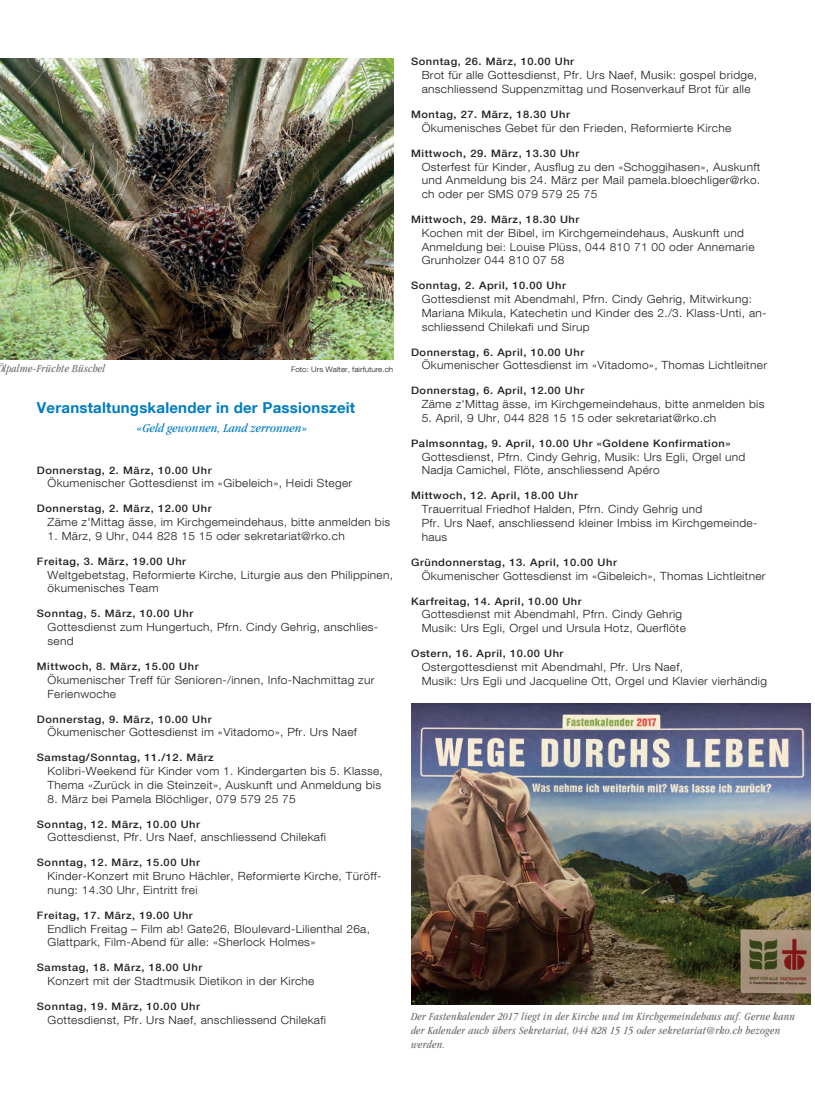
<style>
.page{position:relative;width:815px;height:1109px;background:#fff}
.page>*{position:absolute;margin:0;border:0;box-sizing:border-box;transform-origin:0 0}
.Zwischentitel{font:700 15px "Helvetica Neue LT Com";letter-spacing:.015em;color:#007cc2}
.Fliesstext{font:italic condensed 12.5px "Garamond";color:#007cc2;scale:1.08 1}
.Kalender_Inhalt{font:300 11.25px/13.8px "Helvetica Neue LT Com";letter-spacing:.025em;color:#231f20;scale:1.06 1}
.Bildlegenden{font:italic condensed 11.25px/13.8px "Garamond";letter-spacing:.025em;color:#6c6d70}
.Kalender_Fastenzeit{font:500 10.25px "Helvetica Neue LT Com";letter-spacing:.05em;color:#231f20;scale:1.08 1}
.Kalender_Inhalt-2{font:500 10.25px "Helvetica Neue LT Com";letter-spacing:.05em;color:#231f20;scale:1.08 1}
.t1{font:300 7.5px "Helvetica Neue LT Com";color:#231f20;scale:1.08 1}
</style>
<div class="page">
<img style="left:0;top:58px;width:393px;height:301px">
<img style="left:411px;top:703px;width:398px;height:301px">
<p class="Bildlegenden" style="left:-3px;top:362px;width:110px">Ölpalme-Früchte Büschel</p>
<p class="t1" style="left:291px;top:365px;width:96px">Foto: Urs Walter, fairfuture.ch</p>
<p class="Zwischentitel" style="left:37px;top:398px;width:320px">Veranstaltungskalender in der Passionszeit</p>
<p class="Fliesstext" style="left:136px;top:421px;width:160px">«Geld gewonnen, Land zerronnen»</p>
<p class="Kalender_Fastenzeit" style="left:37px;top:464px;width:163px">Donnerstag, 2. März, 10.00 Uhr</p>
<p class="Kalender_Inhalt" style="left:48px;top:476px;width:289px">Ökumenischer Gottesdienst im «Gibeleich», Heidi Steger</p>
<p class="Kalender_Fastenzeit" style="left:37px;top:502px;width:163px">Donnerstag, 2. März, 12.00 Uhr</p>
<p class="Kalender_Inhalt" style="left:48px;top:515px;width:325px">Zäme z'Mittag ässe, im Kirchgemeindehaus, bitte anmelden bis</p>
<p class="Kalender_Inhalt" style="left:48px;top:529px;width:282px">1. März, 9 Uhr, 044 828 15 15 oder sekretariat@rko.ch</p>
<p class="Kalender_Fastenzeit" style="left:37px;top:555px;width:140px">Freitag, 3. März, 19.00 Uhr</p>
<p class="Kalender_Inhalt" style="left:48px;top:567px;width:327px">Weltgebetstag, Reformierte Kirche, Liturgie aus den Philippinen, ökumenisches Team</p>
<p class="Kalender_Fastenzeit" style="left:37px;top:607px;width:146px">Sonntag, 5. März, 10.00 Uhr</p>
<p class="Kalender_Inhalt" style="left:48px;top:620px;width:313px">Gottesdienst zum Hungertuch, Pfrn. Cindy Gehrig, anschlies&shy;send</p>
<p class="Kalender_Fastenzeit" style="left:37px;top:660px;width:151px">Mittwoch, 8. März, 15.00 Uhr</p>
<p class="Kalender_Inhalt" style="left:48px;top:672px;width:310px">Ökumenischer Treff für Senioren-/innen, Info-Nachmittag zur<br>Ferienwoche</p>
<p class="Kalender_Fastenzeit" style="left:37px;top:712px;width:163px">Donnerstag, 9. März, 10.00 Uhr</p>
<p class="Kalender_Inhalt" style="left:48px;top:725px;width:293px">Ökumenischer Gottesdienst im «Vitadomo», Pfr. Urs Naef</p>
<p class="Kalender_Fastenzeit" style="left:37px;top:751px;width:165px">Samstag/Sonntag, 11./12. März</p>
<p class="Kalender_Inhalt" style="left:48px;top:764px;width:318px">Kolibri-Weekend für Kinder vom 1. Kindergarten bis 5. Klasse,<br>Thema «Zurück in die Steinzeit», Auskunft und Anmeldung bis</p>
<p class="Kalender_Inhalt" style="left:48px;top:791px;width:236px">8. März bei Pamela Blöchliger, 079 579 25 75</p>
<p class="Kalender_Fastenzeit" style="left:37px;top:817px;width:152px">Sonntag, 12. März, 10.00 Uhr</p>
<p class="Kalender_Inhalt" style="left:48px;top:830px;width:264px">Gottesdienst, Pfr. Urs Naef, anschliessend Chilekafi</p>
<p class="Kalender_Fastenzeit" style="left:37px;top:856px;width:152px">Sonntag, 12. März, 15.00 Uhr</p>
<p class="Kalender_Inhalt" style="left:48px;top:869px;width:316px">Kinder-Konzert mit Bruno Hächler, Reformierte Kirche, Türöff&shy;nung: 14.30 Uhr, Eintritt frei</p>
<p class="Kalender_Fastenzeit" style="left:37px;top:909px;width:146px">Freitag, 17. März, 19.00 Uhr</p>
<p class="Kalender_Inhalt" style="left:48px;top:921px;width:306px">Endlich Freitag – Film ab! Gate26, Bloulevard-Lilienthal 26a,<br>Glattpark, Film-Abend für alle: «Sherlock Holmes»</p>
<p class="Kalender_Fastenzeit" style="left:37px;top:961px;width:155px">Samstag, 18. März, 18.00 Uhr</p>
<p class="Kalender_Inhalt" style="left:48px;top:974px;width:253px">Konzert mit der Stadtmusik Dietikon in der Kirche</p>
<p class="Kalender_Fastenzeit" style="left:37px;top:1000px;width:152px">Sonntag, 19. März, 10.00 Uhr</p>
<p class="Kalender_Inhalt" style="left:48px;top:1012px;width:264px">Gottesdienst, Pfr. Urs Naef, anschliessend Chilekafi</p>
<p class="Kalender_Fastenzeit" style="left:411px;top:56px;width:152px">Sonntag, 26. März, 10.00 Uhr</p>
<p class="Kalender_Inhalt" style="left:421px;top:68px;width:318px">Brot für alle Gottesdienst, Pfr. Urs Naef, Musik: gospel bridge, anschliessend Suppenzmittag und Rosenverkauf Brot für alle</p>
<p class="Kalender_Fastenzeit" style="left:411px;top:108px;width:149px">Montag, 27. März, 18.30 Uhr</p>
<p class="Kalender_Inhalt" style="left:421px;top:121px;width:293px">Ökumenisches Gebet für den Frieden, Reformierte Kirche</p>
<p class="Kalender_Fastenzeit" style="left:411px;top:147px;width:157px">Mittwoch, 29. März, 13.30 Uhr</p>
<p class="Kalender_Inhalt" style="left:421px;top:159px;width:321px;text-align:justify">Osterfest für Kinder, Ausflug zu den «Schoggihasen», Auskunft und Anmeldung bis 24. März per Mail pamela.bloechliger@rko. ch oder per SMS 079 579 25 75</p>
<p class="Kalender_Fastenzeit" style="left:411px;top:213px;width:157px">Mittwoch, 29. März, 18.30 Uhr</p>
<p class="Kalender_Inhalt" style="left:421px;top:226px;width:315px">Kochen mit der Bibel, im Kirchgemeindehaus, Auskunft und<br>Anmeldung bei: Louise Plüss, 044 810 71 00 oder Annemarie<br>Grunholzer 044 810 07 58</p>
<p class="Kalender_Fastenzeit" style="left:411px;top:279px;width:145px">Sonntag, 2. April, 10.00 Uhr</p>
<p class="Kalender_Inhalt" style="left:421px;top:292px;width:327px">Gottesdienst mit Abendmahl, Pfrn. Cindy Gehrig, Mitwirkung:<br>Mariana Mikula, Katechetin und Kinder des 2./3. Klass-Unti, an&shy;schliessend Chilekafi und Sirup</p>
<p class="Kalender_Fastenzeit" style="left:411px;top:346px;width:162px">Donnerstag, 6. April, 10.00 Uhr</p>
<p class="Kalender_Inhalt" style="left:421px;top:358px;width:327px">Ökumenischer Gottesdienst im «Vitadomo», Thomas Lichtleitner</p>
<p class="Kalender_Fastenzeit" style="left:411px;top:384px;width:162px">Donnerstag, 6. April, 12.00 Uhr</p>
<p class="Kalender_Inhalt" style="left:421px;top:397px;width:325px">Zäme z'Mittag ässe, im Kirchgemeindehaus, bitte anmelden bis</p>
<p class="Kalender_Inhalt" style="left:421px;top:411px;width:279px">5. April, 9 Uhr, 044 828 15 15 oder sekretariat@rko.ch</p>
<p class="Kalender_Fastenzeit" style="left:411px;top:437px;width:297px">Palmsonntag, 9. April, 10.00 Uhr «Goldene Konfirmation»</p>
<p class="Kalender_Inhalt" style="left:421px;top:449px;width:307px">Gottesdienst, Pfrn. Cindy Gehrig, Musik: Urs Egli, Orgel und<br>Nadja Camichel, Flöte, anschliessend Apéro</p>
<p class="Kalender_Fastenzeit" style="left:411px;top:489px;width:156px">Mittwoch, 12. April, 18.00 Uhr</p>
<p class="Kalender_Inhalt" style="left:421px;top:502px;width:318px">Trauerritual Friedhof Halden, Pfrn. Cindy Gehrig und<br>Pfr. Urs Naef, anschliessend kleiner Imbiss im Kirchgemeinde&shy;haus</p>
<p class="Kalender_Fastenzeit" style="left:411px;top:556px;width:192px">Gründonnerstag, 13. April, 10.00 Uhr</p>
<p class="Kalender_Inhalt" style="left:421px;top:568px;width:326px">Ökumenischer Gottesdienst im «Gibeleich», Thomas Lichtleitner</p>
<p class="Kalender_Inhalt-2" style="left:411px;top:594px;width:159px">Karfreitag, 14. April, 10.00 Uhr</p>
<p class="Kalender_Inhalt" style="left:421px;top:607px;width:251px">Gottesdienst mit Abendmahl, Pfrn. Cindy Gehrig<br>Musik: Urs Egli, Orgel und Ursula Hotz, Querflöte</p>
<p class="Kalender_Fastenzeit" style="left:411px;top:647px;width:143px">Ostern, 16. April, 10.00 Uhr</p>
<p class="Kalender_Inhalt" style="left:421px;top:659px;width:327px">Ostergottesdienst mit Abendmahl, Pfr. Urs Naef,<br>Musik: Urs Egli und Jacqueline Ott, Orgel und Klavier vierhändig</p>
<p class="Bildlegenden" style="left:411px;top:1009px;width:385px">Der Fastenkalender 2017 liegt in der Kirche und im Kirchgemeindehaus auf. Gerne kann der Kalender auch übers Sekretariat, 044 828 15 15 oder sekretariat@rko.ch bezogen werden.</p>
</div>
